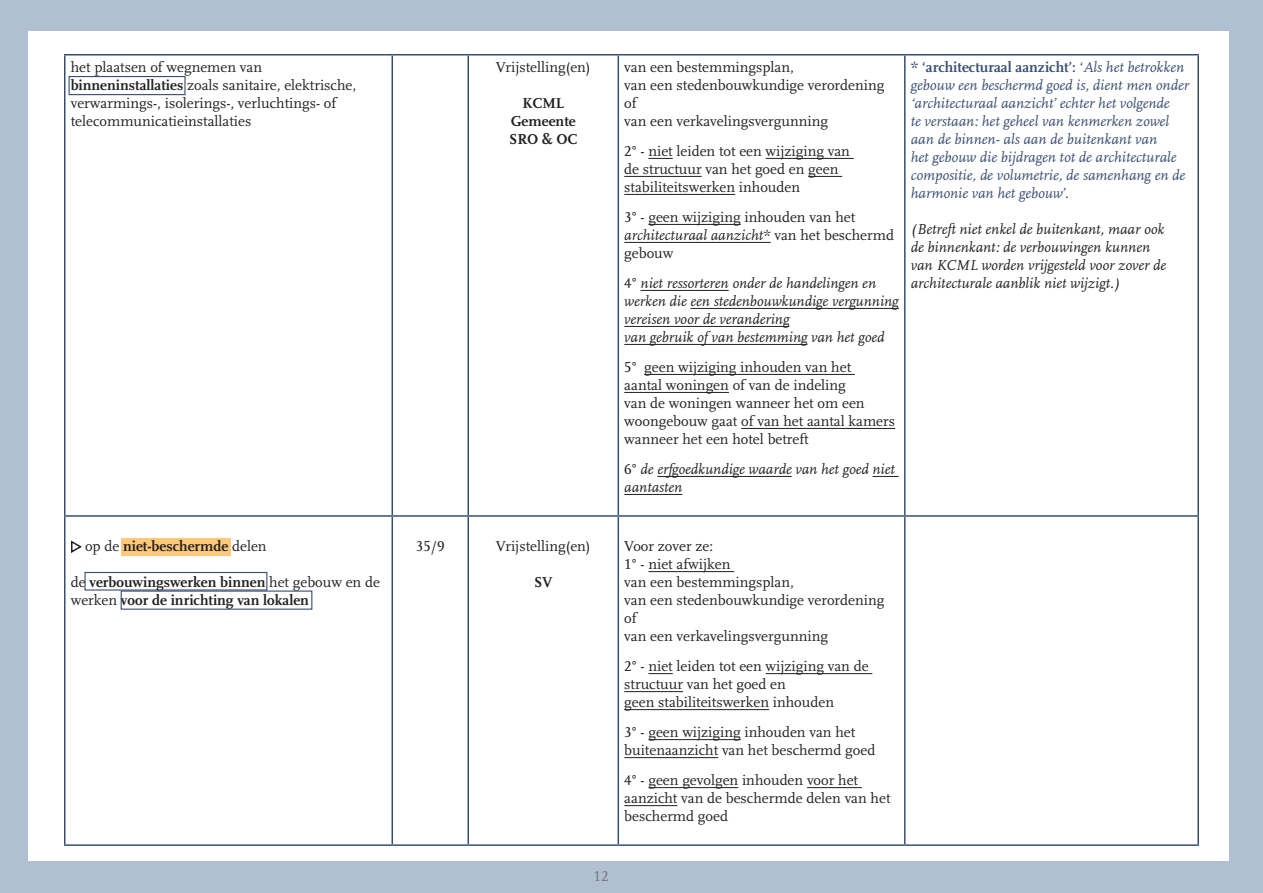
<style>
.page{position:relative;width:1263px;height:893px;background:#b1bfd2}
.page>*{position:absolute;margin:0;border:0;box-sizing:border-box;transform-origin:0 0}
.t1{font:15px/18px "Scala LF";color:#231f20}
.t2{font:italic 15px/18px "Scala LF";color:#231f20}
.t3{font:italic 15px/18px "Scala LF";color:#384e71}
.t4{font:700 15px/18px "Scala LF";color:#231f20;text-align:center}
.t5{font:15px "Scala LF";color:#76787b}
.s1{font-weight:700}
.s2{font-style:italic}
.s3{font-style:normal}
.s4{font-weight:700;font-style:normal}
.s5{font-weight:400}
</style>
<div class="page">
<div style="left:28px;top:32px;width:1201px;height:829px;background:#fff"></div>
<div style="left:121px;top:539px;width:110px;height:17px;background:#fdc87a"></div>
<hr style="left:64px;top:54px;width:328px;height:2px;background:#384e71">
<hr style="left:64px;top:56px;width:1px;height:459px;background:#384e71">
<hr style="left:392px;top:54px;width:76px;height:2px;background:#384e71">
<hr style="left:391px;top:56px;width:2px;height:459px;background:#384e71">
<hr style="left:468px;top:54px;width:150px;height:2px;background:#384e71">
<hr style="left:467px;top:56px;width:2px;height:459px;background:#384e71">
<hr style="left:618px;top:54px;width:287px;height:2px;background:#384e71">
<hr style="left:617px;top:56px;width:2px;height:459px;background:#384e71">
<hr style="left:905px;top:54px;width:294px;height:2px;background:#384e71">
<hr style="left:904px;top:56px;width:1px;height:459px;background:#384e71">
<hr style="left:1197px;top:56px;width:2px;height:459px;background:#384e71">
<hr style="left:64px;top:515px;width:328px;height:2px;background:#384e71">
<hr style="left:64px;top:517px;width:1px;height:327px;background:#384e71">
<hr style="left:392px;top:515px;width:76px;height:2px;background:#384e71">
<hr style="left:391px;top:517px;width:2px;height:327px;background:#384e71">
<hr style="left:468px;top:515px;width:150px;height:2px;background:#384e71">
<hr style="left:467px;top:517px;width:2px;height:327px;background:#384e71">
<hr style="left:618px;top:515px;width:287px;height:2px;background:#384e71">
<hr style="left:617px;top:517px;width:2px;height:327px;background:#384e71">
<hr style="left:905px;top:515px;width:294px;height:2px;background:#384e71">
<hr style="left:904px;top:517px;width:1px;height:327px;background:#384e71">
<hr style="left:1197px;top:517px;width:2px;height:327px;background:#384e71">
<hr style="left:64px;top:844px;width:328px;height:2px;background:#384e71">
<hr style="left:392px;top:844px;width:76px;height:2px;background:#384e71">
<hr style="left:468px;top:844px;width:150px;height:2px;background:#384e71">
<hr style="left:618px;top:844px;width:287px;height:2px;background:#384e71">
<hr style="left:905px;top:844px;width:294px;height:2px;background:#384e71">
<svg style="left:648px;top:158px;width:25px;height:1px"></svg>
<hr style="left:766px;top:158px;width:88px;height:1px;background:#231f20">
<hr style="left:624px;top:176px;width:78px;height:1px;background:#231f20">
<hr style="left:808px;top:176px;width:34px;height:1px;background:#231f20">
<hr style="left:624px;top:194px;width:111px;height:1px;background:#231f20">
<hr style="left:648px;top:224px;width:93px;height:1px;background:#231f20">
<hr style="left:624px;top:242px;width:147px;height:1px;background:#231f20">
<hr style="left:640px;top:290px;width:89px;height:1px;background:#231f20">
<hr style="left:690px;top:308px;width:209px;height:1px;background:#231f20">
<hr style="left:624px;top:326px;width:165px;height:1px;background:#231f20">
<hr style="left:624px;top:344px;width:183px;height:1px;background:#231f20">
<hr style="left:644px;top:374px;width:211px;height:1px;background:#231f20">
<hr style="left:624px;top:392px;width:105px;height:1px;background:#231f20">
<hr style="left:741px;top:428px;width:154px;height:1px;background:#231f20">
<hr style="left:657px;top:476px;width:135px;height:1px;background:#231f20">
<svg style="left:872px;top:476px;width:27px;height:1px"></svg>
<hr style="left:624px;top:494px;width:58px;height:1px;background:#231f20">
<svg style="left:71px;top:540px;width:11px;height:13px"></svg>
<hr style="left:648px;top:571px;width:86px;height:1px;background:#231f20">
<svg style="left:648px;top:673px;width:25px;height:1px"></svg>
<hr style="left:766px;top:673px;width:106px;height:1px;background:#231f20">
<hr style="left:624px;top:691px;width:59px;height:1px;background:#231f20">
<hr style="left:624px;top:709px;width:145px;height:1px;background:#231f20">
<hr style="left:648px;top:739px;width:93px;height:1px;background:#231f20">
<hr style="left:624px;top:757px;width:94px;height:1px;background:#231f20">
<hr style="left:648px;top:787px;width:90px;height:1px;background:#231f20">
<hr style="left:807px;top:787px;width:55px;height:1px;background:#231f20">
<hr style="left:624px;top:805px;width:53px;height:1px;background:#231f20">
<div style="left:69px;top:76px;width:117px;height:19px;border:1px solid #384e71"></div>
<div style="left:84px;top:572px;width:183px;height:19px;border:1px solid #384e71"></div>
<div style="left:121px;top:590px;width:191px;height:20px;border:1px solid #384e71"></div>
<p class="t1" style="left:71px;top:58px;width:287px">het plaatsen of wegnemen van <span class="s1">binneninstallaties</span> zoals sanitaire, elektrische, verwarmings-, isolerings-, verluchtings- of telecommunicatieinstallaties</p>
<p class="t1" style="left:496px;top:58px;width:96px">Vrijstelling(en)</p>
<p class="t4" style="left:509px;top:94px;width:70px">KCML<br>Gemeente<br>SRO &amp; OC</p>
<p class="t1" style="left:624px;top:58px;width:262px">van een bestemmingsplan,<br>van een stedenbouwkundige verordening of<br>van een verkavelingsvergunning</p>
<p class="t1" style="left:624px;top:142px;width:227px">2° - niet leiden tot een wijziging van de structuur van het goed en geen stabiliteitswerken inhouden</p>
<p class="t1" style="left:624px;top:208px;width:271px">3° - geen wijziging inhouden van het <span class="s2">architecturaal aanzicht*</span> van het beschermd gebouw</p>
<p class="t2" style="left:624px;top:275px;width:276px"><span class="s3">4°</span> niet ressorteren onder de handelingen en werken die een stedenbouwkundige vergunning vereisen voor de verandering<br>van gebruik of van bestemming van het goed</p>
<p class="t1" style="left:624px;top:358px;width:272px">5° geen wijziging inhouden van het<br>aantal woningen of van de indeling<br>van de woningen wanneer het om een woongebouw gaat of van het aantal kamers wanneer het een hotel betreft</p>
<p class="t2" style="left:624px;top:461px;width:272px"><span class="s3">6°</span> de erfgoedkundige waarde van het goed niet aantasten</p>
<p class="t3" style="left:911px;top:59px;width:280px"><span class="s4">* ‘architecturaal aanzicht’:</span> <span class="s3">‘</span>Als het betrokken gebouw een beschermd goed is, dient men onder ‘architecturaal aanzicht’ echter het volgende<br>te verstaan: het geheel van kenmerken zowel aan de binnen- als aan de buitenkant van<br>het gebouw die bijdragen tot de architecturale compositie, de volumetrie, de samenhang en de harmonie van het gebouw’<span class="s3">.</span></p>
<p class="t2" style="left:911px;top:221px;width:257px">(Betreft niet enkel de buitenkant, maar ook de binnenkant: de verbouwingen kunnen van KCML worden vrijgesteld voor zover de architecturale aanblik niet wijzigt.)</p>
<p class="t4" style="left:85px;top:537px;width:183px"><span class="s5">op de</span> niet-beschermde <span class="s5">delen</span></p>
<p class="t4" style="left:71px;top:573px;width:311px;text-align:left"><span class="s5">de</span> verbouwingswerken binnen <span class="s5">het gebouw en de werken</span> voor de inrichting van lokalen</p>
<p class="t1" style="left:416px;top:537px;width:30px">35/9</p>
<p class="t1" style="left:496px;top:537px;width:96px">Vrijstelling(en)</p>
<p class="t4" style="left:534px;top:573px;width:20px">SV</p>
<p class="t1" style="left:624px;top:537px;width:262px">Voor zover ze:<br>1° - niet afwijken<br>van een bestemmingsplan,<br>van een stedenbouwkundige verordening of<br>van een verkavelingsvergunning</p>
<p class="t1" style="left:624px;top:657px;width:246px">2° - niet leiden tot een wijziging van de structuur van het goed en<br>geen stabiliteitswerken inhouden</p>
<p class="t1" style="left:624px;top:723px;width:253px">3° - geen wijziging inhouden van het buitenaanzicht van het beschermd goed</p>
<p class="t1" style="left:624px;top:771px;width:268px">4° - geen gevolgen inhouden voor het aanzicht van de beschermde delen van het beschermd goed</p>
<p class="t5" style="left:593px;top:868px;width:16px">12</p>
</div>
